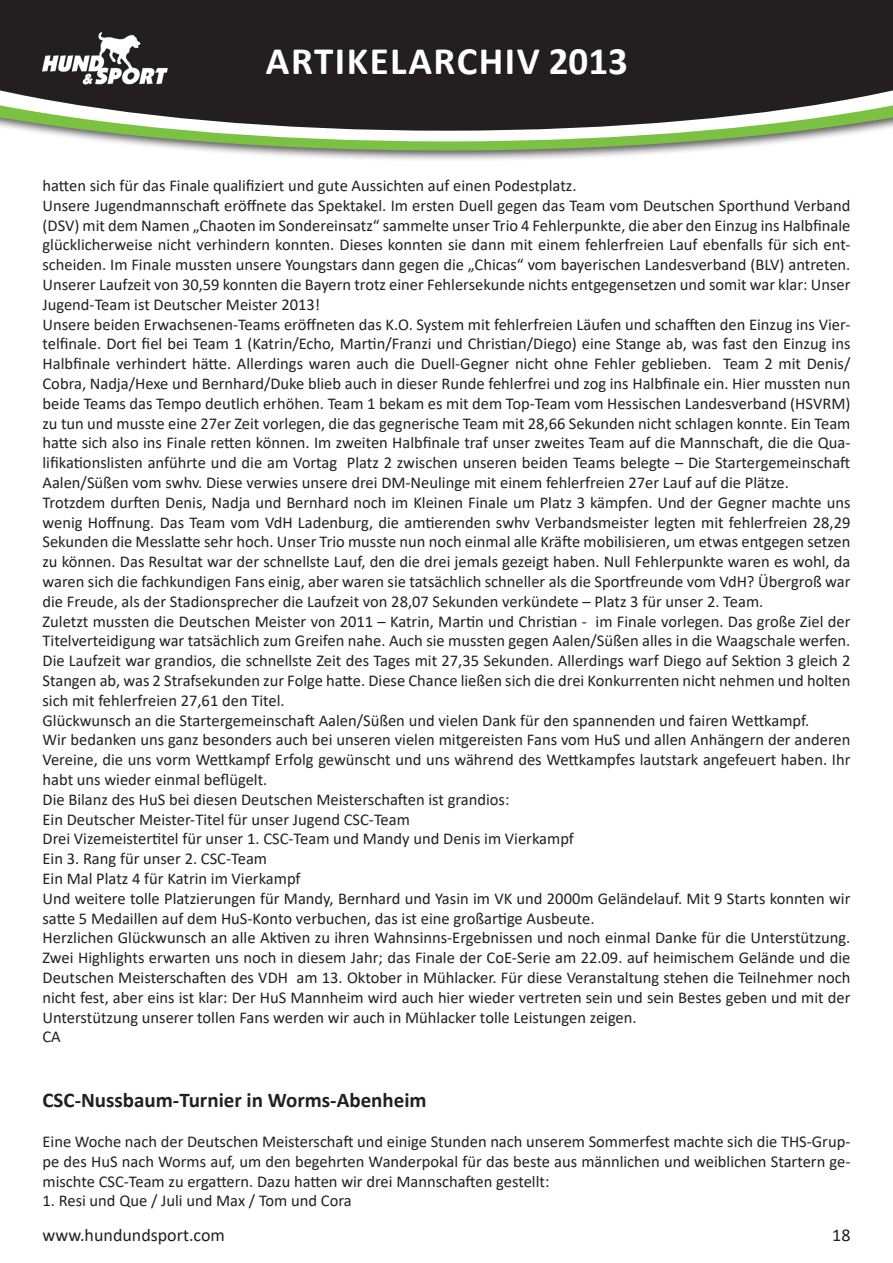
<style>
.page{position:relative;width:893px;height:1263px;background:#fff}
.page>*{position:absolute;margin:0;border:0;box-sizing:border-box;transform-origin:0 0}
.t1{font:700 39px "Calibri";letter-spacing:.04em;color:#fff}
.t2{font:700 21px "Calibri";color:#231f20}
.t3{font:18px "Calibri";color:#231f20}
.t4{font:16.5px/19.8px "Calibri";color:#231f20}
</style>
<div class="page">
<div style="left:0;top:0;width:893px;height:162px;background:#231f20;opacity:.75"></div>
<svg style="left:0;top:141px;width:893px;height:10px"></svg>
<svg style="left:0;top:131px;width:893px;height:10px"></svg>
<svg style="left:0;top:0;width:893px;height:131px;fill:#231f20"></svg>
<img style="left:43px;top:32px;width:131px;height:55px">
<h1 class="t1" style="left:266px;top:34px;width:363px">ARTIKELARCHIV 2013</h1>
<p class="t4" style="left:43px;top:175px;width:809px">hatten sich für das Finale qualifiziert und gute Aussichten auf einen Podestplatz.<br>Unsere Jugendmannschaft eröffnete das Spektakel. Im ersten Duell gegen das Team vom Deutschen Sporthund Verband (DSV) mit dem Namen „Chaoten im Sondereinsatz“ sammelte unser Trio 4 Fehlerpunkte, die aber den Einzug ins Halbfinale glücklicherweise nicht verhindern konnten. Dieses konnten sie dann mit einem fehlerfreien Lauf ebenfalls für sich ent&shy;scheiden. Im Finale mussten unsere Youngstars dann gegen die „Chicas“ vom bayerischen Landesverband (BLV) antreten.<br>Unserer Laufzeit von 30,59 konnten die Bayern trotz einer Fehlersekunde nichts entgegensetzen und somit war klar: Unser Jugend-Team ist Deutscher Meister 2013!<br>Unsere beiden Erwachsenen-Teams eröffneten das K.O. System mit fehlerfreien Läufen und schafften den Einzug ins Vier&shy;telfinale. Dort fiel bei Team 1 (Katrin/Echo, Martin/Franzi und Christian/Diego) eine Stange ab, was fast den Einzug ins Halbfinale verhindert hätte. Allerdings waren auch die Duell-Gegner nicht ohne Fehler geblieben. Team 2 mit Denis/ Cobra, Nadja/Hexe und Bernhard/Duke blieb auch in dieser Runde fehlerfrei und zog ins Halbfinale ein. Hier mussten nun beide Teams das Tempo deutlich erhöhen. Team 1 bekam es mit dem Top-Team vom Hessischen Landesverband (HSVRM) zu tun und musste eine 27er Zeit vorlegen, die das gegnerische Team mit 28,66 Sekunden nicht schlagen konnte. Ein Team hatte sich also ins Finale retten können. Im zweiten Halbfinale traf unser zweites Team auf die Mannschaft, die die Qua&shy;lifikationslisten anführte und die am Vortag Platz 2 zwischen unseren beiden Teams belegte – Die Startergemeinschaft Aalen/Süßen vom swhv. Diese verwies unsere drei DM-Neulinge mit einem fehlerfreien 27er Lauf auf die Plätze.<br>Trotzdem durften Denis, Nadja und Bernhard noch im Kleinen Finale um Platz 3 kämpfen. Und der Gegner machte uns wenig Hoffnung. Das Team vom VdH Ladenburg, die amtierenden swhv Verbandsmeister legten mit fehlerfreien 28,29<br>Sekunden die Messlatte sehr hoch. Unser Trio musste nun noch einmal alle Kräfte mobilisieren, um etwas entgegen setzen zu können. Das Resultat war der schnellste Lauf, den die drei jemals gezeigt haben. Null Fehlerpunkte waren es wohl, da waren sich die fachkundigen Fans einig, aber waren sie tatsächlich schneller als die Sportfreunde vom VdH? Übergroß war die Freude, als der Stadionsprecher die Laufzeit von 28,07 Sekunden verkündete – Platz 3 für unser 2. Team.<br>Zuletzt mussten die Deutschen Meister von 2011 – Katrin, Martin und Christian - im Finale vorlegen. Das große Ziel der Titelverteidigung war tatsächlich zum Greifen nahe. Auch sie mussten gegen Aalen/Süßen alles in die Waagschale werfen.<br>Die Laufzeit war grandios, die schnellste Zeit des Tages mit 27,35 Sekunden. Allerdings warf Diego auf Sektion 3 gleich 2<br>Stangen ab, was 2 Strafsekunden zur Folge hatte. Diese Chance ließen sich die drei Konkurrenten nicht nehmen und holten sich mit fehlerfreien 27,61 den Titel.<br>Glückwunsch an die Startergemeinschaft Aalen/Süßen und vielen Dank für den spannenden und fairen Wettkampf.<br>Wir bedanken uns ganz besonders auch bei unseren vielen mitgereisten Fans vom HuS und allen Anhängern der anderen Vereine, die uns vorm Wettkampf Erfolg gewünscht und uns während des Wettkampfes lautstark angefeuert haben. Ihr habt uns wieder einmal beflügelt.<br>Die Bilanz des HuS bei diesen Deutschen Meisterschaften ist grandios:<br>Ein Deutscher Meister-Titel für unser Jugend CSC-Team<br>Drei Vizemeistertitel für unser 1. CSC-Team und Mandy und Denis im Vierkampf<br>Ein 3. Rang für unser 2. CSC-Team<br>Ein Mal Platz 4 für Katrin im Vierkampf<br>Und weitere tolle Platzierungen für Mandy, Bernhard und Yasin im VK und 2000m Geländelauf. Mit 9 Starts konnten wir satte 5 Medaillen auf dem HuS-Konto verbuchen, das ist eine großartige Ausbeute.<br>Herzlichen Glückwunsch an alle Aktiven zu ihren Wahnsinns-Ergebnissen und noch einmal Danke für die Unterstützung.<br>Zwei Highlights erwarten uns noch in diesem Jahr; das Finale der CoE-Serie am 22.09. auf heimischem Gelände und die Deutschen Meisterschaften des VDH am 13. Oktober in Mühlacker. Für diese Veranstaltung stehen die Teilnehmer noch nicht fest, aber eins ist klar: Der HuS Mannheim wird auch hier wieder vertreten sein und sein Bestes geben und mit der Unterstützung unserer tollen Fans werden wir auch in Mühlacker tolle Leistungen zeigen.<br>CA</p>
<p class="t2" style="left:43px;top:1085px;width:386px">CSC-Nussbaum-Turnier in Worms-Abenheim</p>
<p class="t4" style="left:43px;top:1131px;width:809px;text-align:justify">Eine Woche nach der Deutschen Meisterschaft und einige Stunden nach unserem Sommerfest machte sich die THS-Grup&shy;pe des HuS nach Worms auf, um den begehrten Wanderpokal für das beste aus männlichen und weiblichen Startern ge&shy;mischte CSC-Team zu ergattern. Dazu hatten wir drei Mannschaften gestellt:</p>
<p class="t4" style="left:43px;top:1190px;width:311px">1. Resi und Que / Juli und Max / Tom und Cora</p>
<p class="t3" style="left:43px;top:1223px;width:184px">www.hundundsport.com</p>
<p class="t3" style="left:832px;top:1223px;width:20px">18</p>
</div>
